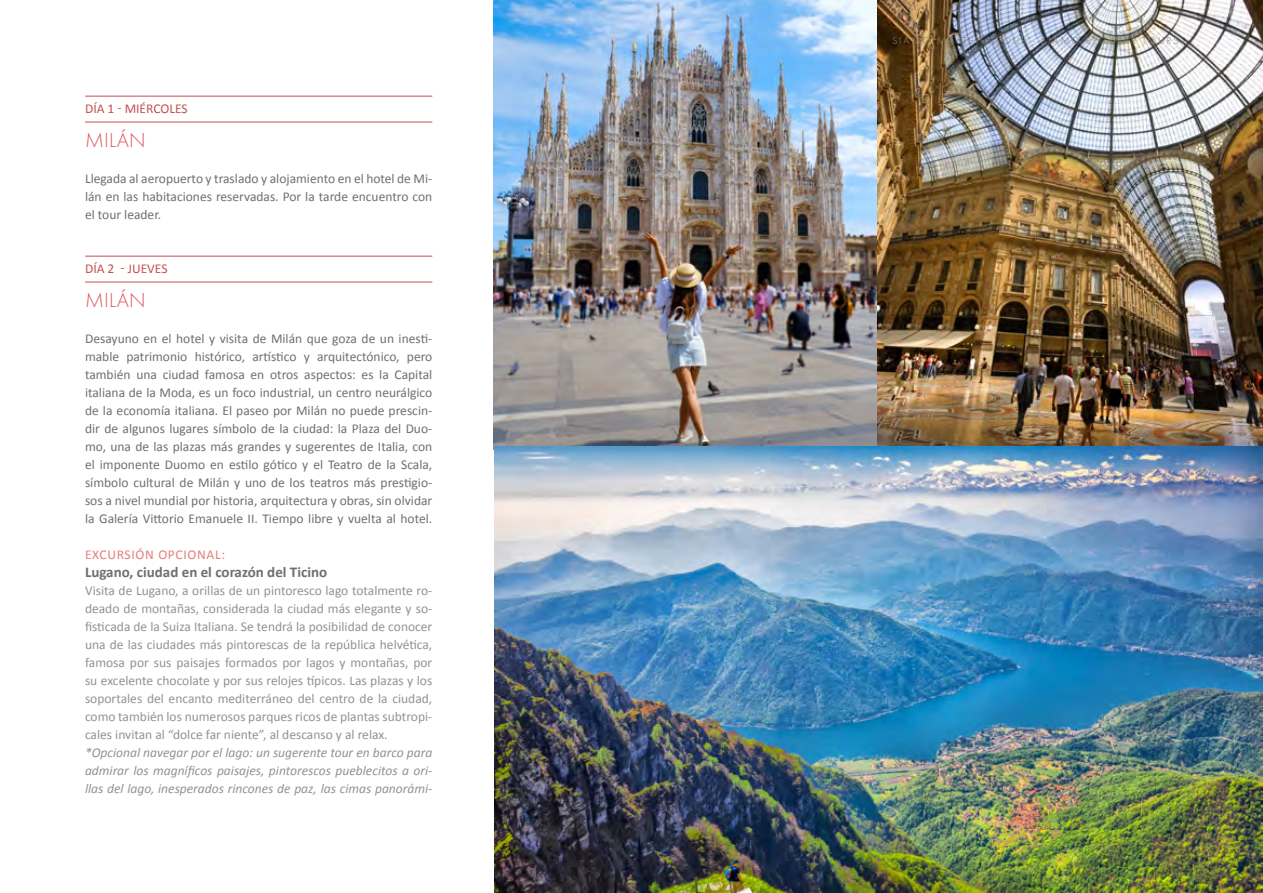
<style>
.page{position:relative;width:1263px;height:893px;background:#fff}
.page>*{position:absolute;margin:0;border:0;box-sizing:border-box;transform-origin:0 0}
.t1{font:300 21px "Futura PT";letter-spacing:.01em;color:#dd5a5f}
.t2{font:700 15px "Calibri";color:#706f6f}
.t3{font:13.5px/18px "Calibri";color:#706f6f;text-align:justify}
.t4{font:13.5px/18px "Calibri";color:#929292;text-align:justify}
.t5{font:italic 13.5px/18px "Calibri";color:#929292;text-align:justify}
.t6{font:13.5px "Calibri";color:#c35054}
.t7{font:13.5px "Calibri";letter-spacing:.05em;color:#e57e7c}
.t8{font:300 10.5px "Futura PT";letter-spacing:.17em;color:#8d8577}
</style>
<div class="page">
<img style="left:493px;top:0;width:770px;height:450px">
<hr style="left:85px;top:96px;width:347px;height:1px;background:#c35054">
<hr style="left:85px;top:122px;width:347px;height:1px;background:#c35054">
<hr style="left:85px;top:256px;width:347px;height:1px;background:#c35054">
<hr style="left:85px;top:282px;width:347px;height:1px;background:#c35054">
<img style="left:494px;top:446px;width:768px;height:447px">
<p class="t6" style="left:85px;top:100px;width:104px">DÍA 1 - MIÉRCOLES</p>
<h1 class="t1" style="left:85px;top:128px;width:62px">MILÁN</h1>
<p class="t3" style="left:85px;top:169px;width:349px">Llegada al aeropuerto y traslado y alojamiento en el hotel de Mi&shy;lán en las habitaciones reservadas. Por la tarde encuentro con el tour leader.</p>
<p class="t6" style="left:85px;top:260px;width:84px">DÍA 2 - JUEVES</p>
<h1 class="t1" style="left:85px;top:288px;width:62px">MILÁN</h1>
<p class="t3" style="left:85px;top:329px;width:349px">Desayuno en el hotel y visita de Milán que goza de un inesti&shy;mable patrimonio histórico, artístico y arquitectónico, pero también una ciudad famosa en otros aspectos: es la Capital italiana de la Moda, es un foco industrial, un centro neurálgico de la economía italiana. El paseo por Milán no puede prescin&shy;dir de algunos lugares símbolo de la ciudad: la Plaza del Duo&shy;mo, una de las plazas más grandes y sugerentes de Italia, con el imponente Duomo en estilo gótico y el Teatro de la Scala, símbolo cultural de Milán y uno de los teatros más prestigio&shy;sos a nivel mundial por historia, arquitectura y obras, sin olvidar la Galería Vittorio Emanuele II. Tiempo libre y vuelta al hotel.</p>
<p class="t7" style="left:85px;top:546px;width:141px">EXCURSIÓN OPCIONAL:</p>
<p class="t2" style="left:85px;top:562px;width:244px">Lugano, ciudad en el corazón del Ticino</p>
<p class="t4" style="left:85px;top:581px;width:349px">Visita de Lugano, a orillas de un pintoresco lago totalmente ro&shy;deado de montañas, considerada la ciudad más elegante y so&shy;fisticada de la Suiza Italiana. Se tendrá la posibilidad de conocer una de las ciudades más pintorescas de la república helvética, famosa por sus paisajes formados por lagos y montañas, por su excelente chocolate y por sus relojes típicos. Las plazas y los soportales del encanto mediterráneo del centro de la ciudad, como también los numerosos parques ricos de plantas subtropi&shy;cales invitan al “dolce far niente”, al descanso y al relax.</p>
<p class="t5" style="left:85px;top:743px;width:349px">*Opcional navegar por el lago: un sugerente tour en barco para admirar los magníficos paisajes, pintorescos pueblecitos a ori&shy;llas del lago, inesperados rincones de paz, las cimas panorámi-</p>
<p class="t8" style="left:892px;top:34px;width:288px">SIAMO MASTER GROUP - SIAMO REGULAR TOURS</p>
<p class="t8" style="left:1158px;top:853px;width:22px">209</p>
</div>
